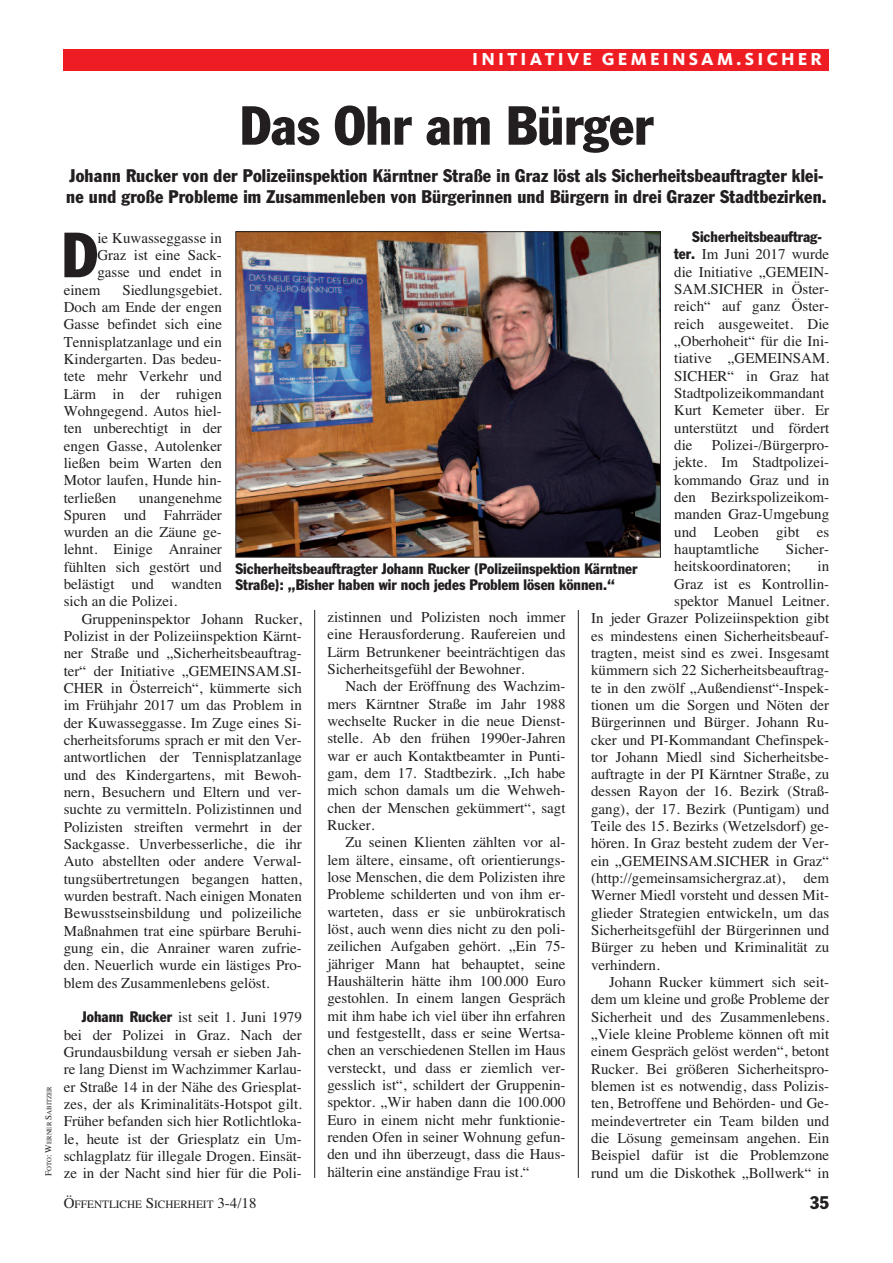
<style>
.page{position:relative;width:893px;height:1263px;background:#fff}
.page>*{position:absolute;margin:0;border:0;box-sizing:border-box;transform-origin:0 0}
.t1{font:condensed 62.7px "Franklin Gothic";color:#231f20}
.t2{font:condensed 54px "Franklin Gothic";color:#231f20}
.t3{font:condensed 18px/21.6px "Franklin Gothic";letter-spacing:.01em;color:#231f20}
.t4{font:800 18px "Kievit";letter-spacing:.175em;color:#fff}
.t5{font:15px/17.2px "Times";color:#231f20;text-align:justify}
.t6{font:condensed 15px/15.8px "Franklin Gothic";color:#231f20}
.t7{font:11.25px "Times";color:#231f20}
.t8{font:6.75px "Times";color:#231f20}
.s1{font-size:9px}
.s2{font-family:"Franklin Gothic";font-stretch:condensed}
.s3{font-size:15px}
</style>
<div class="page">
<hr style="left:314px;top:576px;width:1px;height:602px;background:#231f20">
<div style="left:64px;top:49px;width:765px;height:21px;background:#ee1d23"></div>
<hr style="left:578px;top:575px;width:1px;height:603px;background:#231f20">
<div style="left:235px;top:231px;width:426px;height:378px;background:#fff"></div>
<img style="left:237px;top:233px;width:422px;height:322px">
<div style="left:235px;top:231px;width:426px;height:326px;border:1px solid #231f20"></div>
<p class="t4" style="left:472px;top:53px;width:351px">INITIATIVE GEMEINSAM.SICHER</p>
<p class="t8" style="left:45px;top:1176px;width:91px;rotate:-90deg"><span class="s1">F</span>OTO<span class="s1">: W</span>ERNER <span class="s1">S</span>ABITZER</p>
<h2 class="t2" style="left:240px;top:106px;width:415px">Das Ohr am Bürger</h2>
<p class="t3" style="left:66px;top:166px;width:762px">Johann Rucker von der Polizeiinspektion Kärntner Straße in Graz löst als Sicherheitsbeauftragter klei&shy;ne und große Probleme im Zusammenleben von Bürgerinnen und Bürgern in drei Grazer Stadtbezirken.</p>
<p class="t6" style="left:692px;top:230px;width:131px">Sicherheitsbeauftrag-</p>
<p class="t5" style="left:674px;top:246px;width:156px;text-align:left"><span class="s2">ter.</span> Im Juni 2017 wurde die Initiative „GEMEIN-<br>SAM.SICHER in Öster&shy;reich“ auf ganz Öster&shy;reich ausgeweitet. Die „Oberhoheit“ für die Ini&shy;tiative „GEMEINSAM.<br>SICHER“ in Graz hat<br>Stadtpolizeikommandant<br>Kurt Kemeter über. Er unterstützt und fördert die</p>
<h1 class="t1" style="left:62px;top:233px;width:37px">D</h1>
<p class="t5" style="left:97px;top:229px;width:126px">ie Kuwasseggasse in</p>
<p class="t5" style="left:97px;top:246px;width:126px">Graz ist eine Sack-</p>
<p class="t5" style="left:97px;top:263px;width:126px">gasse und endet in</p>
<p class="t5" style="left:64px;top:281px;width:38px">einem</p>
<p class="t5" style="left:64px;top:281px;width:160px;text-indent:59px">Siedlungsgebiet.<br>Doch am Ende der engen Gasse befindet sich eine Tennisplatzanlage und ein Kindergarten. Das bedeu&shy;tete mehr Verkehr und Lärm in der ruhigen Wohngegend. Autos hiel&shy;ten unberechtigt in der engen Gasse, Autolenker ließen beim Warten den Motor laufen, Hunde hin&shy;terließen</p>
<p class="t5" style="left:674px;top:436px;width:156px;text-indent:37px">Polizei-/Bürgerpro&shy;jekte. Im Stadtpolizei&shy;kommando Graz und in den Bezirkspolizeikom&shy;manden Graz-Umgebung und Leoben gibt es hauptamtliche</p>
<p class="t5" style="left:64px;top:489px;width:160px;text-indent:75px">unangenehme Spuren und Fahrräder wurden an die Zäune ge&shy;lehnt. Einige Anrainer fühlten sich gestört und belästigt und wandten sich an die Polizei.</p>
<p class="t5" style="left:64px;top:610px;width:240px;text-indent:18px">Gruppeninspektor Johann Rucker, Polizist in der Polizeiinspektion Kärnt&shy;ner Straße und „Sicherheitsbeauftrag&shy;ter“ der Initiative „GEMEINSAM.SI-CHER in Österreich“, kümmerte sich im Frühjahr 2017 um das Problem in der Kuwasseggasse. Im Zuge eines Si&shy;cherheitsforums sprach er mit den Ver&shy;antwortlichen der Tennisplatzanlage und des Kindergartens, mit Bewoh&shy;nern, Besuchern und Eltern und ver&shy;suchte zu vermitteln. Polizistinnen und Polizisten streiften vermehrt in der Sackgasse. Unverbesserliche, die ihr Auto abstellten oder andere Verwal&shy;tungsübertretungen begangen hatten, wurden bestraft. Nach einigen Monaten Bewusstseinsbildung und polizeiliche Maßnahmen trat eine spürbare Beruhi&shy;gung ein, die Anrainer waren zufrie&shy;den. Neuerlich wurde ein lästiges Pro&shy;blem des Zusammenlebens gelöst.</p>
<p class="t5" style="left:64px;top:1008px;width:240px;text-indent:18px"><span class="s2">Johann Rucker</span> ist seit 1. Juni 1979 bei der Polizei in Graz. Nach der Grundausbildung versah er sieben Jah&shy;re lang Dienst im Wachzimmer Karlau&shy;er Straße 14 in der Nähe des Griesplat&shy;zes, der als Kriminalitäts-Hotspot gilt.<br>Früher befanden sich hier Rotlichtloka&shy;le, heute ist der Griesplatz ein Um&shy;schlagplatz für illegale Drogen. Einsät&shy;ze in der Nacht sind hier für die Poli-</p>
<p class="t5" style="left:674px;top:540px;width:156px;text-indent:112px">Sicher&shy;heitskoordinatoren;</p>
<p class="t5" style="left:817px;top:557px;width:13px">in</p>
<p class="t5" style="left:674px;top:575px;width:156px">Graz ist es Kontrollin-</p>
<p class="t5" style="left:674px;top:592px;width:156px">spektor Manuel Leitner.</p>
<p class="t5" style="left:591px;top:609px;width:240px">In jeder Grazer Polizeiinspektion gibt</p>
<p class="t5" style="left:591px;top:627px;width:240px">es mindestens einen Sicherheitsbeauf-</p>
<p class="t5" style="left:591px;top:644px;width:240px">tragten, meist sind es zwei. Insgesamt</p>
<p class="t5" style="left:591px;top:661px;width:240px">kümmern sich 22 Sicherheitsbeauftrag-</p>
<p class="t5" style="left:591px;top:679px;width:240px">te in den zwölf „Außendienst“-Inspek-</p>
<p class="t5" style="left:591px;top:696px;width:240px">tionen um die Sorgen und Nöten der</p>
<p class="t5" style="left:591px;top:713px;width:240px">Bürgerinnen und Bürger. Johann Ru-</p>
<p class="t5" style="left:591px;top:731px;width:240px">cker und PI-Kommandant Chefinspek-</p>
<p class="t5" style="left:591px;top:748px;width:240px">tor Johann Miedl sind Sicherheitsbe-</p>
<p class="t5" style="left:591px;top:765px;width:240px">auftragte in der PI Kärntner Straße, zu</p>
<p class="t5" style="left:591px;top:783px;width:240px">dessen Rayon der 16. Bezirk (Straß-</p>
<p class="t5" style="left:591px;top:800px;width:240px">gang), der 17. Bezirk (Puntigam) und</p>
<p class="t5" style="left:591px;top:817px;width:240px">Teile des 15. Bezirks (Wetzelsdorf) ge-</p>
<p class="t5" style="left:591px;top:835px;width:240px">hören. In Graz besteht zudem der Ver-</p>
<p class="t5" style="left:591px;top:852px;width:240px">ein „GEMEINSAM.SICHER in Graz“</p>
<p class="t5" style="left:591px;top:869px;width:240px">(http://gemeinsamsichergraz.at), dem</p>
<p class="t5" style="left:591px;top:887px;width:240px">Werner Miedl vorsteht und dessen Mit-</p>
<p class="t5" style="left:591px;top:904px;width:240px">glieder Strategien entwickeln, um das</p>
<p class="t5" style="left:591px;top:921px;width:240px">Sicherheitsgefühl der Bürgerinnen und</p>
<p class="t5" style="left:591px;top:939px;width:240px">Bürger zu heben und Kriminalität zu</p>
<p class="t5" style="left:591px;top:956px;width:70px">verhindern.</p>
<p class="t5" style="left:609px;top:973px;width:222px">Johann Rucker kümmert sich seit-</p>
<p class="t5" style="left:591px;top:990px;width:240px">dem um kleine und große Probleme der</p>
<p class="t5" style="left:591px;top:1008px;width:240px">Sicherheit und des Zusammenlebens.</p>
<p class="t5" style="left:591px;top:1025px;width:240px">„Viele kleine Probleme können oft mit</p>
<p class="t5" style="left:591px;top:1042px;width:240px">einem Gespräch gelöst werden“, betont</p>
<p class="t5" style="left:591px;top:1060px;width:240px">Rucker. Bei größeren Sicherheitspro-</p>
<p class="t5" style="left:591px;top:1077px;width:240px">blemen ist es notwendig, dass Polizis-</p>
<p class="t5" style="left:591px;top:1094px;width:240px">ten, Betroffene und Behörden- und Ge-</p>
<p class="t5" style="left:591px;top:1112px;width:240px">meindevertreter ein Team bilden und</p>
<p class="t5" style="left:591px;top:1129px;width:240px">die Lösung gemeinsam angehen. Ein</p>
<p class="t5" style="left:591px;top:1146px;width:240px">Beispiel dafür ist die Problemzone</p>
<p class="t5" style="left:591px;top:1164px;width:240px">rund um die Diskothek „Bollwerk“ in</p>
<p class="t6" style="left:235px;top:562px;width:403px">Sicherheitsbeauftragter Johann Rucker (Polizeiinspektion Kärntner<br>Straße): „Bisher haben wir noch jedes Problem lösen können.“</p>
<p class="t5" style="left:327px;top:608px;width:240px">zistinnen und Polizisten noch immer eine Herausforderung. Raufereien und Lärm Betrunkener beeinträchtigen das Sicherheitsgefühl der Bewohner.</p>
<p class="t5" style="left:327px;top:678px;width:240px;text-indent:18px">Nach der Eröffnung des Wachzim&shy;mers Kärntner Straße im Jahr 1988 wechselte Rucker in die neue Dienst&shy;stelle. Ab den frühen 1990er-Jahren war er auch Kontaktbeamter in Punti&shy;gam, dem 17. Stadtbezirk. „Ich habe mich schon damals um die Wehweh&shy;chen der Menschen gekümmert“, sagt Rucker.</p>
<p class="t5" style="left:327px;top:834px;width:240px;text-indent:18px">Zu seinen Klienten zählten vor al&shy;lem ältere, einsame, oft orientierungs&shy;lose Menschen, die dem Polizisten ihre Probleme schilderten und von ihm er&shy;warteten, dass er sie unbürokratisch löst, auch wenn dies nicht zu den poli&shy;zeilichen Aufgaben gehört. „Ein 75- jähriger Mann hat behauptet, seine Haushälterin hätte ihm 100.000 Euro gestohlen. In einem langen Gespräch mit ihm habe ich viel über ihn erfahren und festgestellt, dass er seine Wertsa&shy;chen an verschiedenen Stellen im Haus versteckt, und dass er ziemlich ver&shy;gesslich ist“, schildert der Gruppenin&shy;spektor. „Wir haben dann die 100.000<br>Euro in einem nicht mehr funktionie&shy;renden Ofen in seiner Wohnung gefun&shy;den und ihn überzeugt, dass die Haus&shy;hälterin eine anständige Frau ist.“</p>
<p class="t7" style="left:64px;top:1198px;width:194px"><span class="s3">Ö</span>FFENTLICHE <span class="s3">S</span>ICHERHEIT <span class="s3">3-4/18</span></p>
<p class="t3" style="left:810px;top:1193px;width:21px">35</p>
</div>
